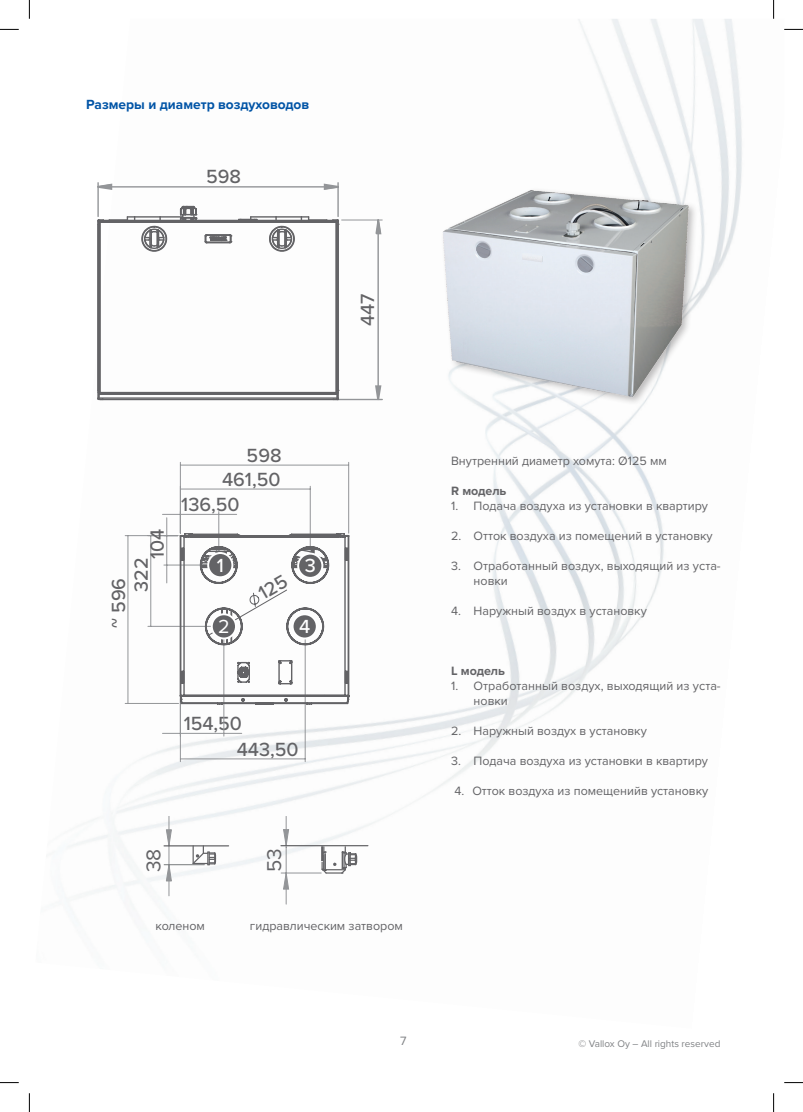
<style>
.page{position:relative;width:803px;height:1112px;background:#fff}
.page>*{position:absolute;margin:0;border:0;box-sizing:border-box;transform-origin:0 0}
.t1{font:20.75px "Proxima Nova";color:#636366}
.t2{font:500 19.75px/25.5px "Proxima Nova";color:#636366}
.t3{font:500 19.62px "Proxima Nova";color:#fff}
.t4{font:19.62px "Proxima Nova";color:#fff}
.t5{font:700 13.75px "Proxima Nova";color:#0154a6}
.t6{font:12.5px/15px "Proxima Nova";color:#636366}
.t7{font:700 12.5px "Proxima Nova";color:#636366}
.t8{font:12.5px "Proxima Nova";color:#808285}
.t9{font:10px "Proxima Nova";color:#808285}
</style>
<div class="page">
<img style="left:68px;top:19px;width:674px;height:890px">
<hr style="left:180px;top:462px;width:1px;height:71px;background:#939598">
<hr style="left:348px;top:462px;width:1px;height:71px;background:#939598">
<hr style="left:180px;top:464px;width:169px;height:1px;background:#939598">
<hr style="left:310px;top:486px;width:1px;height:76px;background:#939598">
<hr style="left:180px;top:488px;width:130px;height:1px;background:#939598">
<hr style="left:223px;top:629px;width:1px;height:107px;background:#939598">
<svg style="left:162px;top:732px;width:18px;height:1px"></svg>
<hr style="left:180px;top:732px;width:44px;height:1px;background:#939598">
<svg style="left:224px;top:732px;width:18px;height:1px"></svg>
<hr style="left:180px;top:698px;width:1px;height:63px;background:#939598">
<hr style="left:305px;top:629px;width:1px;height:132px;background:#939598">
<hr style="left:180px;top:758px;width:125px;height:1px;background:#939598">
<hr style="left:148px;top:625px;width:73px;height:1px;background:#939598">
<hr style="left:150px;top:535px;width:1px;height:91px;background:#939598">
<hr style="left:125px;top:535px;width:53px;height:1px;background:#939598">
<hr style="left:125px;top:702px;width:54px;height:1px;background:#939598">
<hr style="left:127px;top:535px;width:1px;height:168px;background:#939598">
<svg style="left:374px;top:384px;width:9px;height:17px"></svg>
<hr style="left:97px;top:183px;width:2px;height:33px;background:#939598">
<hr style="left:337px;top:183px;width:2px;height:33px;background:#939598">
<hr style="left:377px;top:220px;width:2px;height:179px;background:#939598">
<hr style="left:342px;top:219px;width:40px;height:1px;background:#939598">
<hr style="left:337px;top:398px;width:45px;height:2px;background:#939598">
<svg style="left:96px;top:182px;width:244px;height:9px"></svg>
<svg style="left:374px;top:218px;width:9px;height:17px"></svg>
<hr style="left:100px;top:398px;width:238px;height:2px;background:#636366">
<hr style="left:99px;top:397px;width:239px;height:1px;background:#636366">
<hr style="left:99px;top:393px;width:238px;height:2px;background:#636366">
<hr style="left:99px;top:220px;width:238px;height:1px;background:#636366">
<hr style="left:97px;top:221px;width:2px;height:177px;background:#636366">
<svg style="left:333px;top:389px;width:6px;height:11px"></svg>
<svg style="left:97px;top:389px;width:7px;height:11px"></svg>
<hr style="left:335px;top:222px;width:2px;height:170px;background:#636366">
<hr style="left:100px;top:221px;width:236px;height:2px;background:#636366">
<hr style="left:99px;top:222px;width:2px;height:170px;background:#636366">
<hr style="left:100px;top:392px;width:236px;height:1px;background:#636366">
<svg style="left:96px;top:205px;width:102px;height:48px"></svg>
<svg style="left:204px;top:216px;width:135px;height:37px"></svg>
<hr style="left:337px;top:224px;width:2px;height:166px;background:#636366">
<hr style="left:98px;top:224px;width:1px;height:166px;background:#636366">
<hr style="left:281px;top:872px;width:40px;height:1px;background:#939598">
<hr style="left:286px;top:816px;width:1px;height:31px;background:#939598">
<hr style="left:286px;top:872px;width:1px;height:31px;background:#939598">
<svg style="left:282px;top:828px;width:8px;height:61px"></svg>
<hr style="left:281px;top:844px;width:87px;height:2px;background:#636366">
<svg style="left:320px;top:846px;width:38px;height:28px"></svg>
<hr style="left:168px;top:864px;width:1px;height:31px;background:#939598">
<hr style="left:164px;top:864px;width:40px;height:1px;background:#777a7c">
<svg style="left:165px;top:816px;width:7px;height:65px"></svg>
<svg style="left:192px;top:846px;width:25px;height:20px"></svg>
<hr style="left:164px;top:845px;width:65px;height:1px;background:#636366">
<img style="left:406px;top:156px;width:322px;height:274px">
<svg style="left:0;top:29px;width:19px;height:1px"></svg>
<svg style="left:784px;top:29px;width:19px;height:1px"></svg>
<svg style="left:0;top:1082px;width:19px;height:1px"></svg>
<svg style="left:784px;top:1082px;width:19px;height:1px"></svg>
<svg style="left:29px;top:0;width:1px;height:19px"></svg>
<svg style="left:29px;top:1093px;width:1px;height:18px"></svg>
<svg style="left:773px;top:0;width:1px;height:19px"></svg>
<svg style="left:773px;top:1093px;width:1px;height:18px"></svg>
<svg style="left:162px;top:511px;width:188px;height:196px"></svg>
<p class="t5" style="left:86px;top:97px;width:224px">Размеры и диаметр воздуховодов</p>
<h2 class="t2" style="left:206px;top:164px;width:36px">598</h2>
<h2 class="t2" style="left:355px;top:326px;width:34px;rotate:-90deg">447</h2>
<h2 class="t2" style="left:106px;top:675px;width:99px;rotate:-90deg">~ 596~ 596</h2>
<h2 class="t2" style="left:145px;top:559px;width:32px;rotate:-90deg">104</h2>
<h2 class="t2" style="left:129px;top:592px;width:36px;rotate:-90deg">322</h2>
<h2 class="t2" style="left:247px;top:443px;width:36px">598</h2>
<h2 class="t2" style="left:222px;top:467px;width:60px">461,50</h2>
<h2 class="t2" style="left:181px;top:492px;width:60px">136,50</h2>
<h3 class="t3" style="left:217px;top:553px;width:9px">1</h3>
<h3 class="t3" style="left:305px;top:553px;width:13px">3</h3>
<h3 class="t4" style="left:218px;top:614px;width:13px">2</h3>
<h3 class="t3" style="left:299px;top:614px;width:13px">4</h3>
<h2 class="t2" style="left:237px;top:711px;width:63px;text-indent:-53px">154,50<br>443,50</h2>
<h1 class="t1" style="left:141px;top:871px;width:25px;rotate:-90deg">38</h1>
<h1 class="t1" style="left:262px;top:872px;width:25px;rotate:-90deg">53</h1>
<p class="t6" style="left:156px;top:918px;width:51px">коленом</p>
<p class="t6" style="left:250px;top:918px;width:154px">гидравлическим затвором</p>
<p class="t6" style="left:451px;top:453px;width:217px">Внутренний диаметр хомута: Ø125 мм</p>
<p class="t7" style="left:451px;top:483px;width:57px">R модель</p>
<p class="t6" style="left:451px;top:498px;width:258px">1. Подача воздуха из установки в квартиру</p>
<p class="t6" style="left:451px;top:528px;width:263px">2. Отток воздуха из помещений в установку</p>
<p class="t6" style="left:474px;top:558px;width:249px;text-indent:-22px">3. Отработанный воздух, выходящий из уста&shy;новки</p>
<p class="t6" style="left:451px;top:603px;width:197px">4. Наружный воздух в установку</p>
<p class="t7" style="left:451px;top:663px;width:55px">L модель</p>
<p class="t6" style="left:474px;top:678px;width:249px;text-indent:-22px">1. Отработанный воздух, выходящий из уста&shy;новки</p>
<p class="t6" style="left:451px;top:723px;width:197px">2. Наружный воздух в установку</p>
<p class="t6" style="left:451px;top:753px;width:258px">3. Подача воздуха из установки в квартиру</p>
<p class="t6" style="left:455px;top:783px;width:255px">4. Отток воздуха из помещенийв установку</p>
<p class="t8" style="left:400px;top:1033px;width:8px">7</p>
<p class="t9" style="left:578px;top:1037px;width:143px">© Vallox Oy – All rights reserved</p>
</div>
